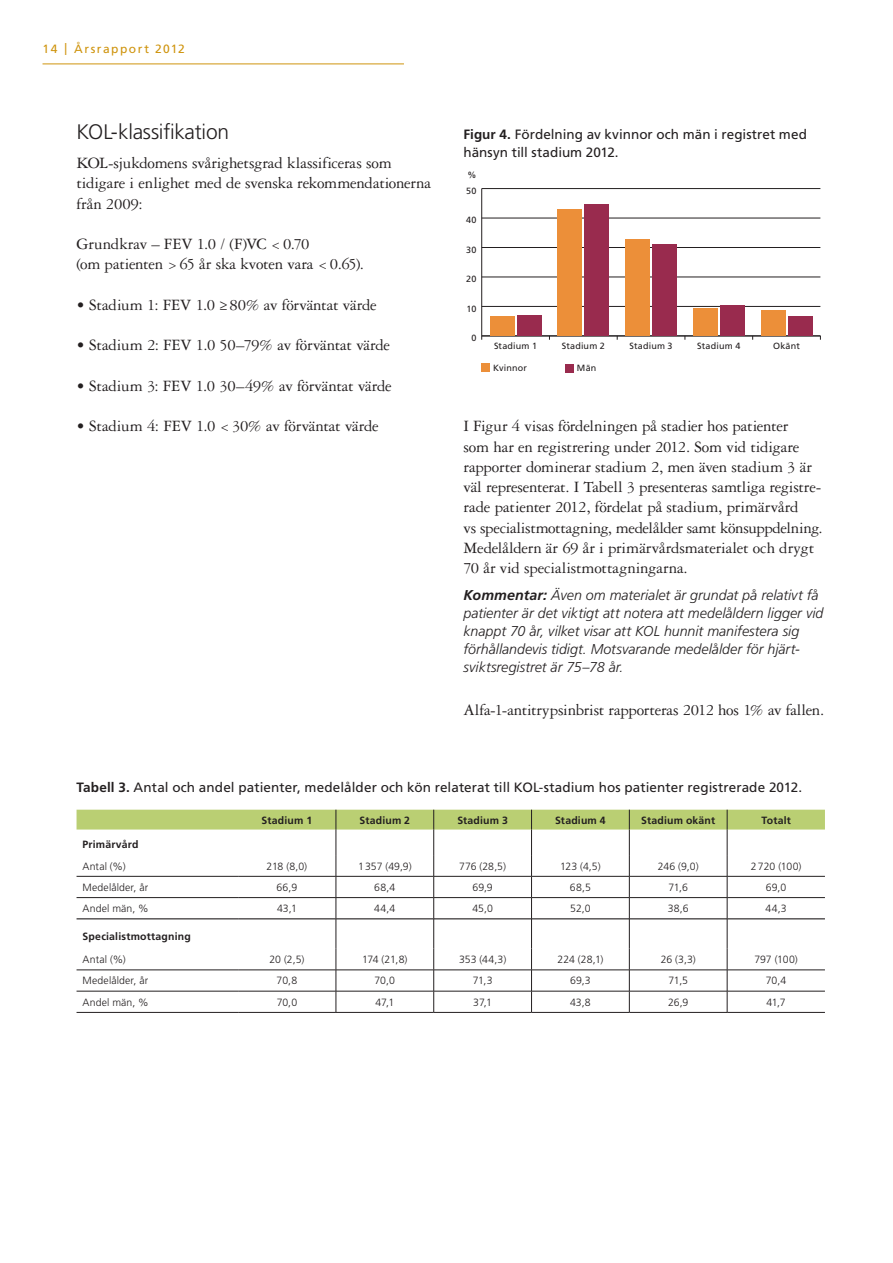
<style>
.page{position:relative;width:893px;height:1263px;background:#fff}
.page>*{position:absolute;margin:0;border:0;box-sizing:border-box;transform-origin:0 0}
.t1{font:300 21px "Frutiger LT Std";letter-spacing:-.01em;color:#231f20}
.t2{font:16.8px/20.2px "Garamond 3 LT Std";letter-spacing:-.015em;color:#231f20}
.t3{font:italic 300 14.25px/18px "Frutiger LT Std";color:#231f20}
.t4{font:13.5px/18px "Frutiger LT Std";letter-spacing:.005em;color:#231f20}
.t5{font:12px "Frutiger LT Std";letter-spacing:.125em;color:#cf940e}
.t6{font:300 10.5px "Frutiger LT Std";letter-spacing:.01em;color:#231f20}
.t7{font:700 10.5px "Frutiger LT Std";letter-spacing:.015em;color:#231f20}
.t8{font:9px "Frutiger LT Std";letter-spacing:.02em;color:#231f20}
.s1{font-weight:700}
</style>
<div class="page">
<hr style="left:43px;top:64px;width:361px;height:1px;background:#cf940e">
<hr style="left:481px;top:189px;width:1px;height:147px;background:#231f20">
<hr style="left:482px;top:335px;width:338px;height:1px;background:#231f20">
<hr style="left:482px;top:306px;width:338px;height:1px;background:#231f20">
<hr style="left:482px;top:277px;width:338px;height:1px;background:#231f20">
<hr style="left:482px;top:247px;width:338px;height:1px;background:#231f20">
<hr style="left:482px;top:218px;width:338px;height:1px;background:#231f20">
<hr style="left:482px;top:188px;width:338px;height:1px;background:#231f20">
<div style="left:517px;top:315px;width:24px;height:21px;background:#992b4e"></div>
<div style="left:585px;top:205px;width:24px;height:131px;background:#992b4e"></div>
<div style="left:652px;top:244px;width:25px;height:92px;background:#992b4e"></div>
<div style="left:720px;top:305px;width:24px;height:31px;background:#992b4e"></div>
<div style="left:788px;top:316px;width:24px;height:20px;background:#992b4e"></div>
<div style="left:490px;top:316px;width:24px;height:20px;background:#ec8f39"></div>
<div style="left:558px;top:210px;width:24px;height:126px;background:#ec8f39"></div>
<div style="left:625px;top:239px;width:25px;height:97px;background:#ec8f39"></div>
<div style="left:693px;top:308px;width:24px;height:28px;background:#ec8f39"></div>
<div style="left:761px;top:311px;width:24px;height:25px;background:#ec8f39"></div>
<div style="left:565px;top:364px;width:9px;height:8px;background:#992b4e"></div>
<div style="left:481px;top:363px;width:9px;height:9px;background:#ec8f39"></div>
<hr style="left:77px;top:970px;width:161px;height:1px;background:#231f20">
<hr style="left:238px;top:970px;width:98px;height:1px;background:#231f20">
<hr style="left:336px;top:970px;width:98px;height:1px;background:#231f20">
<hr style="left:434px;top:970px;width:97px;height:1px;background:#231f20">
<hr style="left:531px;top:970px;width:98px;height:1px;background:#231f20">
<hr style="left:629px;top:970px;width:98px;height:1px;background:#231f20">
<hr style="left:727px;top:970px;width:98px;height:1px;background:#231f20">
<hr style="left:77px;top:991px;width:161px;height:1px;background:#231f20">
<hr style="left:238px;top:991px;width:98px;height:1px;background:#231f20">
<hr style="left:336px;top:991px;width:98px;height:1px;background:#231f20">
<hr style="left:434px;top:991px;width:97px;height:1px;background:#231f20">
<hr style="left:531px;top:991px;width:98px;height:1px;background:#231f20">
<hr style="left:629px;top:991px;width:98px;height:1px;background:#231f20">
<hr style="left:727px;top:991px;width:98px;height:1px;background:#231f20">
<hr style="left:77px;top:1012px;width:161px;height:1px;background:#231f20">
<hr style="left:238px;top:1012px;width:98px;height:1px;background:#231f20">
<hr style="left:336px;top:1012px;width:98px;height:1px;background:#231f20">
<hr style="left:434px;top:1012px;width:97px;height:1px;background:#231f20">
<hr style="left:531px;top:1012px;width:98px;height:1px;background:#231f20">
<hr style="left:629px;top:1012px;width:98px;height:1px;background:#231f20">
<hr style="left:727px;top:1012px;width:98px;height:1px;background:#231f20">
<svg style="left:77px;top:810px;width:748px;height:109px"></svg>
<hr style="left:336px;top:919px;width:1px;height:30px;background:#231f20">
<hr style="left:433px;top:919px;width:1px;height:30px;background:#231f20">
<hr style="left:531px;top:919px;width:1px;height:30px;background:#231f20">
<hr style="left:629px;top:919px;width:1px;height:30px;background:#231f20">
<hr style="left:727px;top:919px;width:1px;height:30px;background:#231f20">
<svg style="left:336px;top:949px;width:1px;height:63px"></svg>
<svg style="left:433px;top:949px;width:1px;height:63px"></svg>
<svg style="left:531px;top:949px;width:1px;height:63px"></svg>
<svg style="left:629px;top:949px;width:1px;height:63px"></svg>
<svg style="left:727px;top:949px;width:1px;height:63px"></svg>
<p class="t5" style="left:43px;top:42px;width:144px">14 | Årsrapport 2012</p>
<p class="t1" style="left:77px;top:120px;width:154px">KOL-klassifikation</p>
<p class="t2" style="left:77px;top:153px;width:356px">KOL-sjukdomens svårighetsgrad klassificeras som tidigare i enlighet med de svenska rekommendationerna från 2009:</p>
<p class="t2" style="left:77px;top:234px;width:289px">Grundkrav – FEV 1.0 / (F)VC &lt;0.70<br>(om patienten &gt;65 år ska kvoten vara &lt;0.65).</p>
<p class="t2" style="left:77px;top:295px;width:302px">• Stadium 1: FEV 1.0 ≥80% av förväntat värde</p>
<p class="t2" style="left:77px;top:335px;width:315px">• Stadium 2: FEV 1.0 50–79% av förväntat värde</p>
<p class="t2" style="left:77px;top:376px;width:317px">• Stadium 3: FEV 1.0 30–49% av förväntat värde</p>
<p class="t2" style="left:77px;top:416px;width:304px">• Stadium 4: FEV 1.0 &lt;30% av förväntat värde</p>
<p class="t4" style="left:463px;top:125px;width:345px"><span class="s1">Figur 4.</span> Fördelning av kvinnor och män i registret med hänsyn till stadium 2012.</p>
<p class="t8" style="left:467px;top:169px;width:10px">%</p>
<p class="t8" style="left:466px;top:185px;width:12px">50</p>
<p class="t8" style="left:466px;top:215px;width:12px">40</p>
<p class="t8" style="left:466px;top:244px;width:12px">30</p>
<p class="t8" style="left:466px;top:274px;width:12px">20</p>
<p class="t8" style="left:466px;top:303px;width:11px">10</p>
<p class="t8" style="left:471px;top:333px;width:7px">0</p>
<p class="t8" style="left:494px;top:340px;width:45px">Stadium 1</p>
<p class="t8" style="left:562px;top:340px;width:45px">Stadium 2</p>
<p class="t8" style="left:629px;top:340px;width:45px">Stadium 3</p>
<p class="t8" style="left:697px;top:340px;width:45px">Stadium 4</p>
<p class="t8" style="left:773px;top:340px;width:28px">Okänt</p>
<p class="t8" style="left:493px;top:362px;width:35px">Kvinnor</p>
<p class="t8" style="left:577px;top:363px;width:21px">Män</p>
<p class="t2" style="left:463px;top:416px;width:361px">I Figur 4 visas fördelningen på stadier hos patienter<br>som har en registrering under 2012. Som vid tidigare rapporter dominerar stadium 2, men även stadium 3 är väl representerat. I Tabell 3 presenteras samtliga registre&shy;rade patienter 2012, fördelat på stadium, primärvård<br>vs specialistmottagning, medelålder samt könsuppdelning.<br>Medelåldern är 69 år i primärvårdsmaterialet och drygt 70 år vid specialistmottagningarna.</p>
<p class="t3" style="left:463px;top:586px;width:361px"><span class="s1">Kommentar:</span> Även om materialet är grundat på relativt få patienter är det viktigt att notera att medelåldern ligger vid knappt 70 år, vilket visar att KOL hunnit manifestera sig förhållandevis tidigt. Motsvarande medelålder för hjärt&shy;sviktsregistret är 75–78 år.</p>
<p class="t2" style="left:463px;top:700px;width:362px">Alfa-1-antitrypsinbrist rapporteras 2012 hos 1% av fallen.</p>
<p class="t4" style="left:77px;top:778px;width:727px"><span class="s1">Tabell 3.</span> Antal och andel patienter, medelålder och kön relaterat till KOL-stadium hos patienter registrerade 2012.</p>
<p class="t7" style="left:262px;top:814px;width:52px">Stadium 1</p>
<p class="t7" style="left:360px;top:814px;width:52px">Stadium 2</p>
<p class="t7" style="left:457px;top:814px;width:52px">Stadium 3</p>
<p class="t7" style="left:555px;top:814px;width:52px">Stadium 4</p>
<p class="t7" style="left:641px;top:814px;width:75px">Stadium okänt</p>
<p class="t7" style="left:761px;top:814px;width:31px">Totalt</p>
<p class="t7" style="left:83px;top:838px;width:57px">Primärvård</p>
<p class="t6" style="left:83px;top:860px;width:45px">Antal (%)</p>
<p class="t6" style="left:267px;top:860px;width:42px">218 (8,0)</p>
<p class="t6" style="left:358px;top:860px;width:55px">1357 (49,9)</p>
<p class="t6" style="left:459px;top:860px;width:48px">776 (28,5)</p>
<p class="t6" style="left:560px;top:860px;width:42px">123 (4,5)</p>
<p class="t6" style="left:658px;top:860px;width:43px">246 (9,0)</p>
<p class="t6" style="left:751px;top:860px;width:52px">2720 (100)</p>
<p class="t6" style="left:83px;top:881px;width:67px">Medelålder, år</p>
<p class="t6" style="left:277px;top:881px;width:22px">66,9</p>
<p class="t6" style="left:374px;top:881px;width:23px">68,4</p>
<p class="t6" style="left:472px;top:881px;width:22px">69,9</p>
<p class="t6" style="left:570px;top:881px;width:22px">68,5</p>
<p class="t6" style="left:668px;top:881px;width:21px">71,6</p>
<p class="t6" style="left:766px;top:881px;width:22px">69,0</p>
<p class="t6" style="left:83px;top:902px;width:68px">Andel män, %</p>
<p class="t6" style="left:277px;top:902px;width:21px">43,1</p>
<p class="t6" style="left:374px;top:902px;width:23px">44,4</p>
<p class="t6" style="left:472px;top:902px;width:22px">45,0</p>
<p class="t6" style="left:570px;top:902px;width:22px">52,0</p>
<p class="t6" style="left:668px;top:902px;width:22px">38,6</p>
<p class="t6" style="left:765px;top:902px;width:23px">44,3</p>
<p class="t7" style="left:83px;top:930px;width:110px">Specialistmottagning</p>
<p class="t6" style="left:83px;top:954px;width:45px">Antal (%)</p>
<p class="t6" style="left:269px;top:953px;width:37px">20 (2,5)</p>
<p class="t6" style="left:362px;top:953px;width:47px">174 (21,8)</p>
<p class="t6" style="left:459px;top:953px;width:49px">353 (44,3)</p>
<p class="t6" style="left:558px;top:953px;width:47px">224 (28,1)</p>
<p class="t6" style="left:661px;top:953px;width:37px">26 (3,3)</p>
<p class="t6" style="left:754px;top:953px;width:45px">797 (100)</p>
<p class="t6" style="left:83px;top:975px;width:67px">Medelålder, år</p>
<p class="t6" style="left:277px;top:975px;width:22px">70,8</p>
<p class="t6" style="left:375px;top:975px;width:22px">70,0</p>
<p class="t6" style="left:473px;top:975px;width:21px">71,3</p>
<p class="t6" style="left:570px;top:975px;width:22px">69,3</p>
<p class="t6" style="left:668px;top:975px;width:21px">71,5</p>
<p class="t6" style="left:766px;top:975px;width:22px">70,4</p>
<p class="t6" style="left:83px;top:996px;width:68px">Andel män, %</p>
<p class="t6" style="left:277px;top:996px;width:22px">70,0</p>
<p class="t6" style="left:375px;top:996px;width:20px">47,1</p>
<p class="t6" style="left:473px;top:996px;width:20px">37,1</p>
<p class="t6" style="left:570px;top:996px;width:22px">43,8</p>
<p class="t6" style="left:668px;top:996px;width:22px">26,9</p>
<p class="t6" style="left:766px;top:996px;width:21px">41,7</p>
</div>
